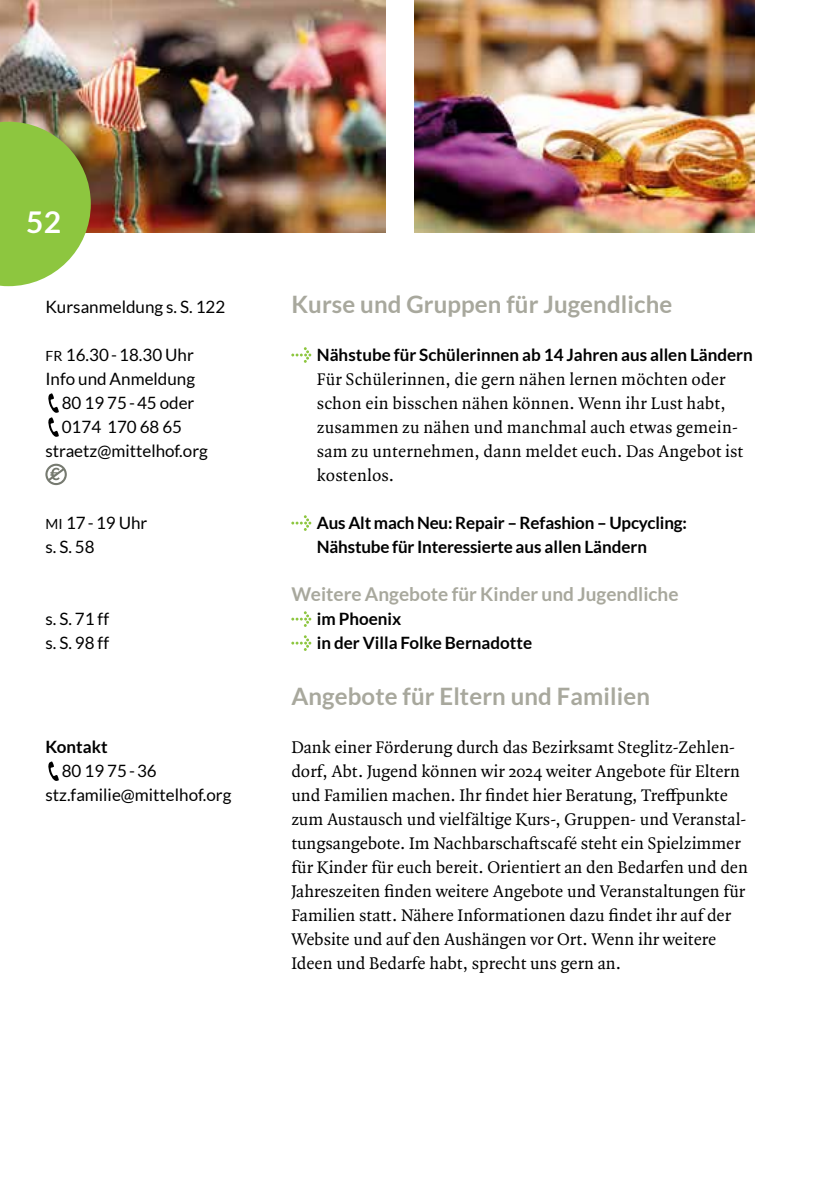
<style>
.page{position:relative;width:840px;height:1191px;background:#fff}
.page>*{position:absolute;margin:0;border:0;box-sizing:border-box;transform-origin:0 0}
.t1{font:700 30px "Lato";color:#fff}
.t2{font:700 24px "Lato";letter-spacing:.005em;color:#a8a89d}
.t3{font:700 19px "Lato";color:#a8a89d}
.t4{font:18px/24px "Quadraat OT";color:#000}
.t5{font:700 17px/24px "Lato";color:#000}
.t6{font:17px/24px "Lato";color:#000}
.s1{font-size:14px}
</style>
<div class="page">
<img style="left:0;top:0;width:386px;height:233px">
<img style="left:414px;top:0;width:340px;height:233px">
<svg style="left:0;top:122px;width:91px;height:164px;background:#9bc457"></svg>
<div style="left:13px;top:208px;width:62px;height:34px;background:#8dc63f"></div>
<svg style="left:291px;top:347px;width:20px;height:16px"></svg>
<svg style="left:291px;top:515px;width:20px;height:16px"></svg>
<svg style="left:291px;top:611px;width:20px;height:16px"></svg>
<svg style="left:291px;top:635px;width:20px;height:16px"></svg>
<svg style="left:48px;top:393px;width:11px;height:44px"></svg>
<svg style="left:45px;top:464px;width:22px;height:21px"></svg>
<svg style="left:48px;top:761px;width:11px;height:20px"></svg>
<h1 class="t1" style="left:26px;top:205px;width:36px">52</h1>
<p class="t6" style="left:45px;top:294px;width:181px">Kursanmeldung s. S. 122</p>
<p class="t6" style="left:45px;top:342px;width:150px"><span class="s1">FR</span> 16.30-18.30 Uhr</p>
<p class="t6" style="left:45px;top:366px;width:151px">Info und Anmeldung</p>
<p class="t6" style="left:62px;top:390px;width:134px">80 19 75-45 oder</p>
<p class="t6" style="left:62px;top:414px;width:122px">0174 170 68 65</p>
<p class="t6" style="left:45px;top:438px;width:164px">straetz@mittelhof.org</p>
<p class="t6" style="left:45px;top:510px;width:103px"><span class="s1">MI</span> 17-19 Uhr s. S. 58</p>
<p class="t6" style="left:45px;top:606px;width:65px">s. S. 71 ff s. S. 98 ff</p>
<p class="t5" style="left:45px;top:734px;width:64px">Kontakt</p>
<p class="t6" style="left:45px;top:758px;width:187px;text-indent:16px">80 19 75-36 stz.familie@mittelhof.org</p>
<h2 class="t2" style="left:291px;top:290px;width:382px">Kurse und Gruppen für Jugendliche</h2>
<p class="t5" style="left:317px;top:342px;width:437px">Nähstube für Schülerinnen ab 14 Jahren aus allen Ländern</p>
<p class="t4" style="left:317px;top:367px;width:427px">Für Schülerinnen, die gern nähen lernen möchten oder schon ein bisschen nähen können. Wenn ihr Lust habt, zusammen zu nähen und manchmal auch etwas gemein&shy;sam zu unternehmen, dann meldet euch. Das Angebot ist kostenlos.</p>
<p class="t5" style="left:317px;top:510px;width:371px">Aus Alt mach Neu: Repair – Refashion – Upcycling:<br>Nähstube für Interessierte aus allen Ländern</p>
<p class="t3" style="left:291px;top:583px;width:388px">Weitere Angebote für Kinder und Jugendliche</p>
<p class="t5" style="left:317px;top:606px;width:217px">im Phoenix<br>in der Villa Folke Bernadotte</p>
<h2 class="t2" style="left:291px;top:682px;width:360px">Angebote für Eltern und Familien</h2>
<p class="t4" style="left:291px;top:735px;width:458px">Dank einer Förderung durch das Bezirksamt Steglitz-Zehlen&shy;dorf, Abt. Jugend können wir 2024 weiter Angebote für Eltern und Familien machen. Ihr findet hier Beratung, Treffpunkte zum Austausch und vielfältige Kurs-, Gruppen- und Veranstal&shy;tungsangebote. Im Nachbarschaftscafé steht ein Spielzimmer für Kinder für euch bereit. Orientiert an den Bedarfen und den Jahreszeiten finden weitere Angebote und Veranstaltungen für Familien statt. Nähere Informationen dazu findet ihr auf der Website und auf den Aushängen vor Ort. Wenn ihr weitere Ideen und Bedarfe habt, sprecht uns gern an.</p>
</div>
